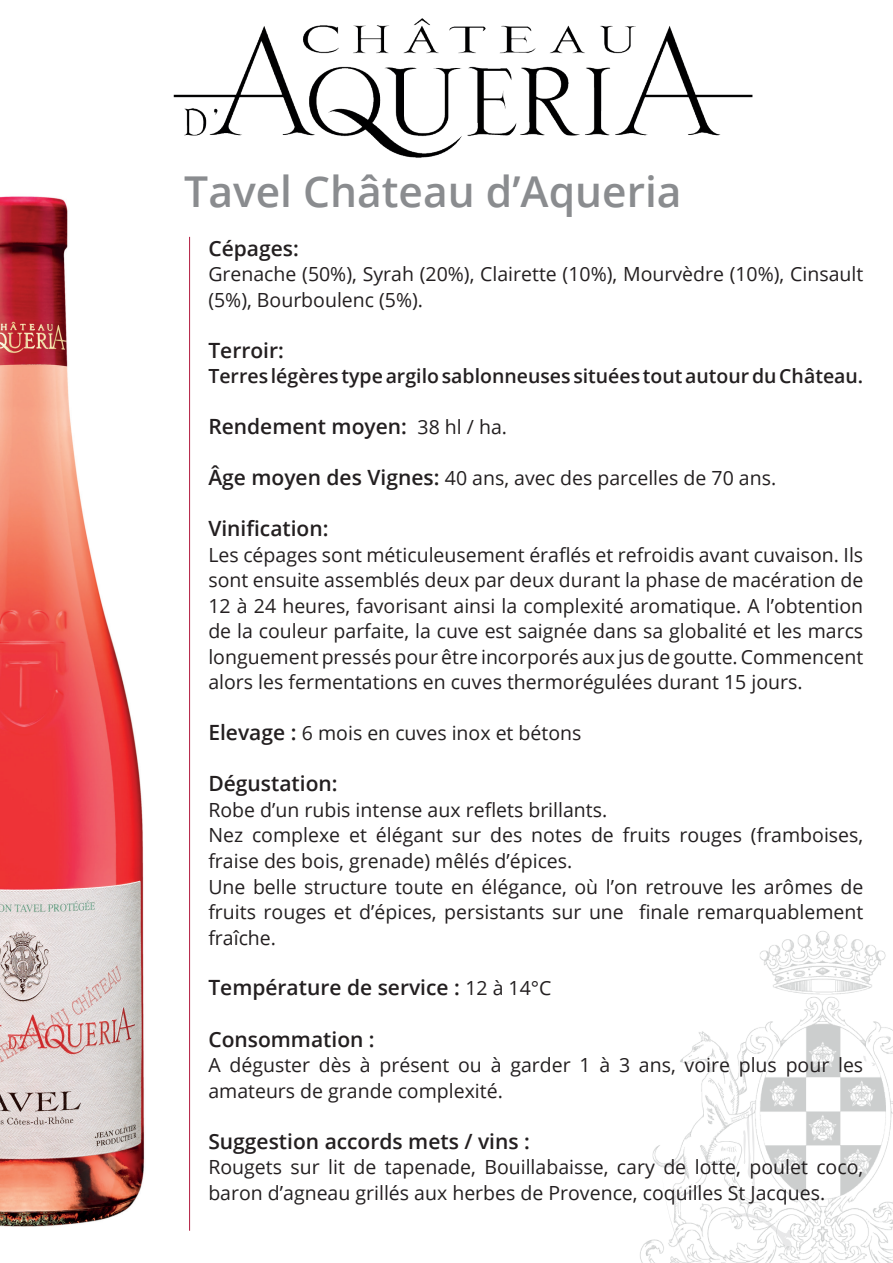
<style>
.page{position:relative;width:893px;height:1263px;background:#fff}
.page>*{position:absolute;margin:0;border:0;box-sizing:border-box;transform-origin:0 0}
.t1{font:600 42.6px "Open Sans";color:#8a8c8f}
.t2{font:600 21px "Open Sans";color:#231f20}
.t3{font:19.5px/25.5px "Open Sans";color:#231f20}
.t4{font:600 19.5px "Open Sans";color:#231f20}
.s1{font-weight:400;font-size:19.5px}
.s2{font-weight:600;font-size:21px}
</style>
<div class="page">
<img style="left:0;top:196px;width:191px;height:1035px">
<img style="left:173px;top:18px;width:580px;height:140px">
<img style="left:640px;top:931px;width:253px;height:332px">
<hr style="left:189px;top:237px;width:1px;height:994px;background:#b21c40">
<h1 class="t1" style="left:184px;top:162px;width:499px">Tavel Château d’Aqueria</h1>
<p class="t2" style="left:208px;top:234px;width:92px">Cépages:</p>
<p class="t3" style="left:208px;top:261px;width:656px">Grenache (50%), Syrah (20%), Clairette (10%), Mourvèdre (10%), Cinsault (5%), Bourboulenc (5%).</p>
<p class="t2" style="left:208px;top:336px;width:77px">Terroir:</p>
<p class="t4" style="left:208px;top:363px;width:656px">Terres légères type argilo sablonneuses situées tout autour du Château.</p>
<p class="t2" style="left:208px;top:412px;width:300px">Rendement moyen: <span class="s1">38 hl / ha.</span></p>
<p class="t3" style="left:208px;top:465px;width:569px"><span class="s2">Âge moyen des Vignes:</span> 40 ans, avec des parcelles de 70 ans.</p>
<p class="t2" style="left:208px;top:514px;width:122px">Vinification:</p>
<p class="t3" style="left:208px;top:542px;width:656px;text-align:justify">Les cépages sont méticuleusement éraflés et refroidis avant cuvaison. Ils sont ensuite assemblés deux par deux durant la phase de macération de 12 à 24 heures, favorisant ainsi la complexité aromatique. A l’obtention de la couleur parfaite, la cuve est saignée dans sa globalité et les marcs longuement pressés pour être incorporés aux jus de goutte. Commencent alors les fermentations en cuves thermorégulées durant 15 jours.</p>
<p class="t3" style="left:208px;top:720px;width:375px"><span class="s2">Elevage :</span> 6 mois en cuves inox et bétons</p>
<p class="t2" style="left:208px;top:769px;width:131px">Dégustation:</p>
<p class="t3" style="left:208px;top:797px;width:656px">Robe d’un rubis intense aux reflets brillants.<br>Nez complexe et élégant sur des notes de fruits rouges (framboises, fraise des bois, grenade) mêlés d’épices.<br>Une belle structure toute en élégance, où l’on retrouve les arômes de fruits rouges et d’épices, persistants sur une finale remarquablement fraîche.</p>
<p class="t2" style="left:208px;top:973px;width:345px">Température de service : <span class="s1">12 à 14°C</span></p>
<p class="t2" style="left:208px;top:1024px;width:168px">Consommation :</p>
<p class="t3" style="left:208px;top:1052px;width:656px">A déguster dès à présent ou à garder 1 à 3 ans, voire plus pour les amateurs de grande complexité.</p>
<p class="t2" style="left:208px;top:1126px;width:323px">Suggestion accords mets / vins :</p>
<p class="t3" style="left:208px;top:1154px;width:656px">Rougets sur lit de tapenade, Bouillabaisse, cary de lotte, poulet coco, baron d’agneau grillés aux herbes de Provence, coquilles St Jacques.</p>
</div>
